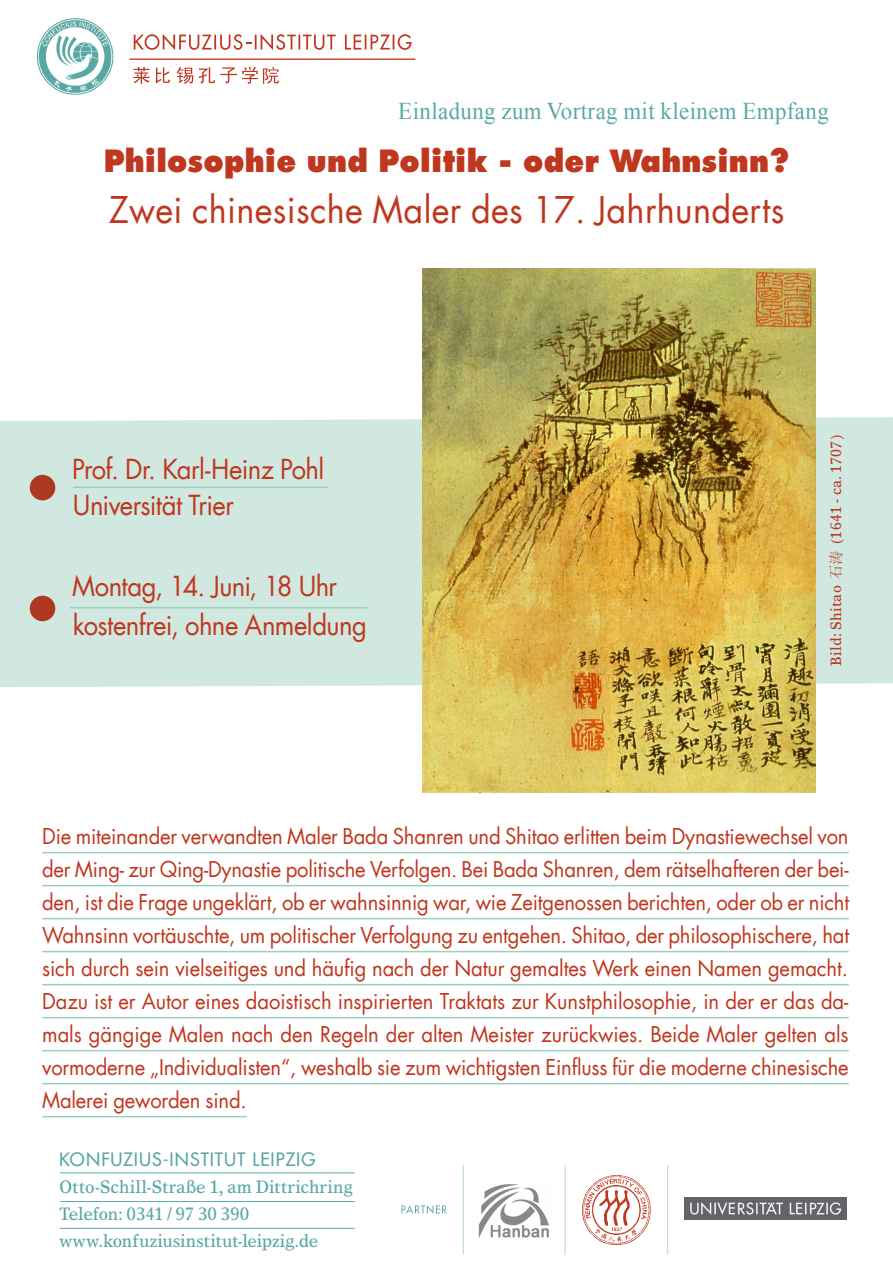
<style>
.page{position:relative;width:893px;height:1263px;background:#fff}
.page>*{position:absolute;margin:0;border:0;box-sizing:border-box;transform-origin:0 0}
.t1{font:36px "Futura";letter-spacing:.01em;color:#bf371f;scale:.95 1}
.t2{font:800 30px "Futura";letter-spacing:.01em;color:#bf371f;scale:.95 1}
.t3{font:27px/39px "Futura";letter-spacing:-.025em;color:#bf371f;scale:.95 1}
.t4{font:24px "Times New Roman";letter-spacing:.02em;color:#5aa8a3;scale:.95 1}
.t5{font:21.3px/33px "Futura";letter-spacing:-.01em;color:#bf371f;text-align:justify;scale:.95 1}
.t6{font:18px/27px "Times Europa";letter-spacing:-.005em;color:#5aa8a3;scale:.95 1}
.t7{font:18px "Futura";letter-spacing:.055em;color:#5aa8a3}
.t8{font:15px "Times Europa";letter-spacing:.01em;color:#bf371f;scale:.95 1}
.s1{font-family:"Sim Sun"}
</style>
<div class="page">
<hr style="left:130px;top:59px;width:285px;height:1px;background:#bf371f">
<svg style="left:199px;top:67px;width:80px;height:17px"></svg>
<svg style="left:133px;top:67px;width:37px;height:17px"></svg>
<svg style="left:177px;top:67px;width:16px;height:17px"></svg>
<img style="left:37px;top:18px;width:77px;height:77px">
<svg style="left:134px;top:34px;width:278px;height:16px"></svg>
<img style="left:685px;top:1197px;width:162px;height:23px">
<svg style="left:401px;top:1165px;width:267px;height:90px"></svg>
<hr style="left:60px;top:1172px;width:295px;height:1px;background:#5aa8a3">
<hr style="left:60px;top:1228px;width:295px;height:1px;background:#5aa8a3">
<hr style="left:60px;top:1201px;width:295px;height:1px;background:#5aa8a3">
<hr style="left:42px;top:852px;width:807px;height:1px;background:#9ad0be">
<hr style="left:42px;top:885px;width:807px;height:1px;background:#9ad0be">
<hr style="left:42px;top:918px;width:807px;height:1px;background:#9ad0be">
<hr style="left:42px;top:951px;width:807px;height:1px;background:#9ad0be">
<hr style="left:42px;top:984px;width:807px;height:1px;background:#9ad0be">
<hr style="left:42px;top:1017px;width:807px;height:1px;background:#9ad0be">
<hr style="left:42px;top:1050px;width:807px;height:1px;background:#9ad0be">
<hr style="left:42px;top:1083px;width:807px;height:1px;background:#9ad0be">
<hr style="left:42px;top:1116px;width:205px;height:1px;background:#9ad0be">
<div style="left:0;top:417px;width:893px;height:271px;background:#d0e8df"></div>
<hr style="left:70px;top:607px;width:298px;height:1px;background:#9ad0be">
<div style="left:30px;top:475px;width:25px;height:25px;background:#ae3821;border-radius:50%"></div>
<hr style="left:73px;top:486px;width:254px;height:2px;background:#9ad0be">
<div style="left:30px;top:596px;width:25px;height:25px;background:#ae3821;border-radius:50%"></div>
<img style="left:423px;top:269px;width:392px;height:523px">
<p class="t4" style="left:398px;top:95px;width:455px">Einladung zum Vortrag mit kleinem Empfang</p>
<h2 class="t2" style="left:104px;top:142px;width:723px">Philosophie und Politik - oder Wahnsinn?</h2>
<h1 class="t1" style="left:109px;top:187px;width:713px">Zwei chinesische Maler des 17. Jahrhunderts</h1>
<p class="t3" style="left:72px;top:451px;width:267px;line-height:36px">Prof. Dr. Karl-Heinz Pohl<br>Universität Trier</p>
<p class="t3" style="left:72px;top:566px;width:312px">Montag, 14. Juni, 18 Uhr kostenfrei, ohne Anmeldung</p>
<p class="t8" style="left:827px;top:666px;width:244px;rotate:-90deg">Bild: Shitao <span class="s1">石涛</span> (1641 - ca. 1707)</p>
<p class="t5" style="left:42px;top:819px;width:851px">Die miteinander verwandten Maler Bada Shanren und Shitao erlitten beim Dynastiewechsel von der Ming- zur Qing-Dynastie politische Verfolgen. Bei Bada Shanren, dem rätselhafteren der bei&shy;den, ist die Frage ungeklärt, ob er wahnsinnig war, wie Zeitgenossen berichten, oder ob er nicht Wahnsinn vortäuschte, um politischer Verfolgung zu entgehen. Shitao, der philosophischere, hat sich durch sein vielseitiges und häufig nach der Natur gemaltes Werk einen Namen gemacht.<br>Dazu ist er Autor eines daoistisch inspirierten Traktats zur Kunstphilosophie, in der er das da&shy;mals gängige Malen nach den Regeln der alten Meister zurückwies. Beide Maler gelten als vormoderne „Individualisten“, weshalb sie zum wichtigsten Einfluss für die moderne chinesische Malerei geworden sind.</p>
<p class="t7" style="left:59px;top:1148px;width:258px">KONFUZIUS-INSTITUT LEIPZIG</p>
<p class="t6" style="left:59px;top:1173px;width:311px">Otto-Schill-Straße 1, am Dittrichring<br>Telefon: 0341 / 97 30 390 www.konfuziusinstitut-leipzig.de</p>
</div>
